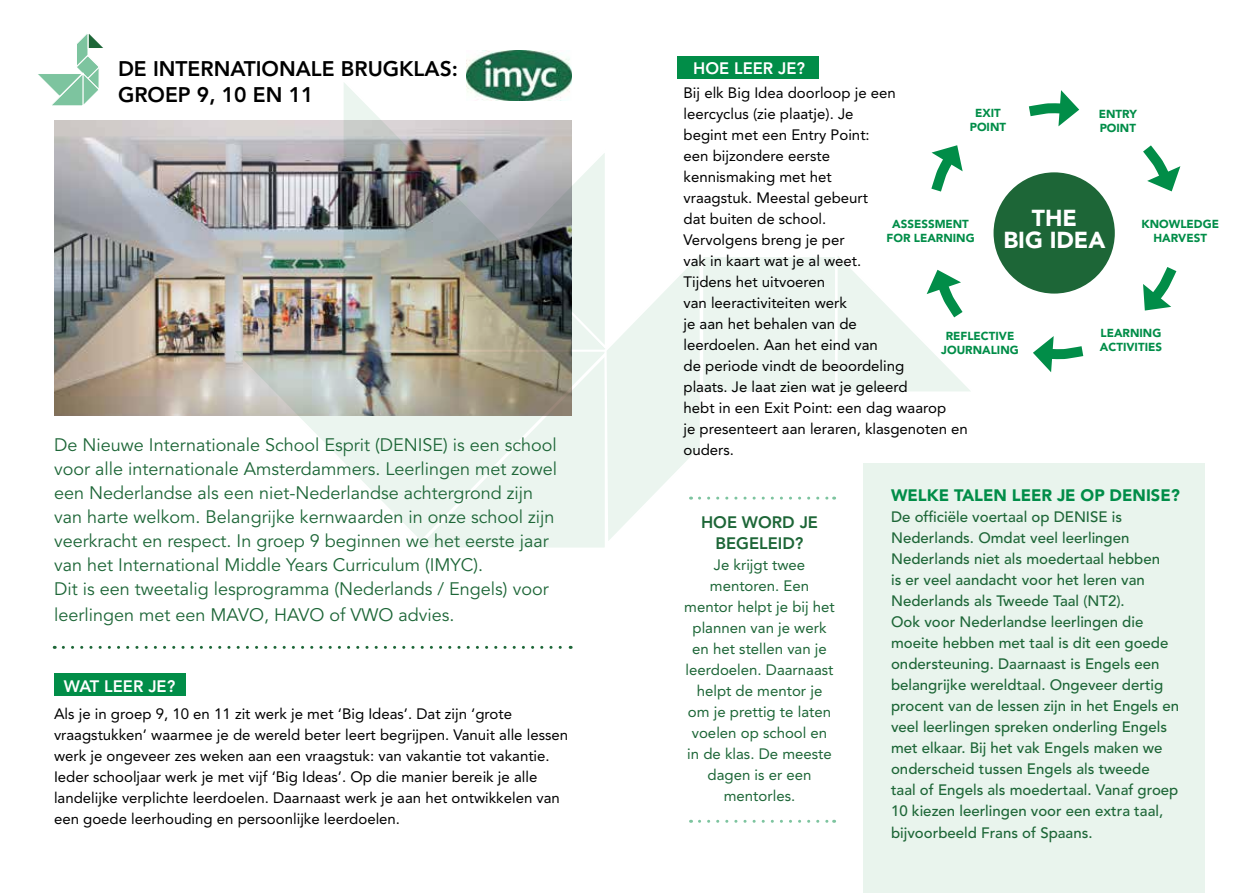
<style>
.page{position:relative;width:1259px;height:893px;background:#fff}
.page>*{position:absolute;margin:0;border:0;box-sizing:border-box;transform-origin:0 0}
.t1{font:900 22.95px/22.5px "Avenir LT";color:#fff;text-align:center}
.t2{font:800 21px/25.2px "Avenir LT";color:#000}
.t3{font:18px/24px "Avenir LT";color:#1d6637}
.t4{font:900 16.5px "Avenir LT";color:#018d48}
.t5{font:800 16.5px "Avenir LT";color:#fff}
.t6{font:800 16.5px/21px "Avenir LT";color:#1d6637;text-align:center}
.t7{font:15px/21px "Avenir LT";color:#000}
.t8{font:500 15px/21px "Avenir LT";color:#1d6637}
.t9{font:15px/21px "Avenir LT";color:#1d6637;text-align:center}
.t10{font:900 11.55px/14px "Avenir LT";color:#018d48;text-align:center}
</style>
<div class="page">
<div style="left:54px;top:673px;width:131px;height:23px;background:#018d48"></div>
<img style="left:55px;top:121px;width:285px;height:295px">
<svg style="left:228px;top:347px;width:182px;height:182px"></svg>
<img style="left:340px;top:75px;width:232px;height:279px">
<svg style="left:63px;top:646px;width:508px;height:3px"></svg>
<svg style="left:38px;top:34px;width:65px;height:72px"></svg>
<img style="left:466px;top:51px;width:105px;height:50px">
<div style="left:677px;top:56px;width:142px;height:23px;background:#018d48"></div>
<div style="left:863px;top:463px;width:342px;height:430px;background:#e9f4ed"></div>
<svg style="left:699px;top:820px;width:135px;height:3px"></svg>
<div style="left:993px;top:172px;width:121px;height:122px;background:#1d6637;border-radius:50%"></div>
<svg style="left:1143px;top:145px;width:37px;height:46px"></svg>
<svg style="left:1143px;top:267px;width:34px;height:44px"></svg>
<svg style="left:410px;top:145px;width:560px;height:403px"></svg>
<svg style="left:1028px;top:90px;width:51px;height:36px"></svg>
<svg style="left:1033px;top:336px;width:51px;height:36px"></svg>
<h2 class="t2" style="left:118px;top:57px;width:341px">DE INTERNATIONALE BRUGKLAS:<br>GROEP 9, 10 EN 11</h2>
<p class="t3" style="left:54px;top:434px;width:504px">De Nieuwe Internationale School Esprit (DENISE) is een school voor alle internationale Amsterdammers. Leerlingen met zowel een Nederlandse als een niet-Nederlandse achtergrond zijn van harte welkom. Belangrijke kernwaarden in onze school zijn veerkracht en respect. In groep 9 beginnen we het eerste jaar van het International Middle Years Curriculum (IMYC).<br>Dit is een tweetalig lesprogramma (Nederlands / Engels) voor</p>
<p class="t3" style="left:54px;top:603px;width:402px">leerlingen met een MAVO, HAVO of VWO advies.</p>
<p class="t5" style="left:64px;top:676px;width:113px">WAT LEER JE?</p>
<p class="t7" style="left:54px;top:703px;width:516px">Als je in groep 9, 10 en 11 zit werk je met ‘Big Ideas’. Dat zijn ‘grote vraagstukken’ waarmee je de wereld beter leert begrijpen. Vanuit alle lessen werk je ongeveer zes weken aan een vraagstuk: van vakantie tot vakantie.<br>Ieder schooljaar werk je met vijf ‘Big Ideas’. Op die manier bereik je alle landelijke verplichte leerdoelen. Daarnaast werk je aan het ontwikkelen van een goede leerhouding en persoonlijke leerdoelen.</p>
<p class="t5" style="left:693px;top:58px;width:113px">HOE LEER JE?</p>
<p class="t7" style="left:683px;top:82px;width:286px">Bij elk Big Idea doorloop je een<br>leercyclus (zie plaatje). Je<br>begint met een Entry Point:<br>een bijzondere eerste<br>kennismaking met het<br>vraagstuk. Meestal gebeurt<br>dat buiten de school.<br>Vervolgens breng je per<br>vak in kaart wat je al weet.<br>Tijdens het uitvoeren<br>van leeractiviteiten werk<br>je aan het behalen van de<br>leerdoelen. Aan het eind van<br>de periode vindt de beoordeling<br>plaats. Je laat zien wat je geleerd<br>hebt in een Exit Point: een dag waarop<br>je presenteert aan leraren, klasgenoten en ouders.</p>
<p class="t4" style="left:891px;top:485px;width:290px">WELKE TALEN LEER JE OP DENISE?</p>
<p class="t8" style="left:891px;top:507px;width:289px">De officiële voertaal op DENISE is Nederlands. Omdat veel leerlingen Nederlands niet als moedertaal hebben<br>is er veel aandacht voor het leren van Nederlands als Tweede Taal (NT2).<br>Ook voor Nederlandse leerlingen die moeite hebben met taal is dit een goede ondersteuning. Daarnaast is Engels een belangrijke wereldtaal. Ongeveer dertig procent van de lessen zijn in het Engels en veel leerlingen spreken onderling Engels met elkaar. Bij het vak Engels maken we onderscheid tussen Engels als tweede<br>taal of Engels als moedertaal. Vanaf groep 10 kiezen leerlingen voor een extra taal, bijvoorbeeld Frans of Spaans.</p>
<p class="t10" style="left:969px;top:106px;width:38px">EXIT<br>POINT</p>
<p class="t10" style="left:1098px;top:107px;width:40px;text-align:left">ENTRY<br>POINT</p>
<h1 class="t1" style="left:1003px;top:206px;width:104px">THE<br>BIG IDEA</h1>
<p class="t10" style="left:886px;top:217px;width:90px">ASSESSMENT<br>FOR LEARNING</p>
<p class="t10" style="left:1141px;top:217px;width:79px">KNOWLEDGE<br>HARVEST</p>
<p class="t10" style="left:941px;top:329px;width:79px">REFLECTIVE<br>JOURNALING</p>
<p class="t10" style="left:1100px;top:326px;width:64px;text-align:left">LEARNING<br>ACTIVITIES</p>
<p class="t6" style="left:701px;top:511px;width:119px">HOE WORD JE<br>BEGELEID?</p>
<p class="t9" style="left:684px;top:554px;width:152px">Je krijgt twee mentoren. Een mentor helpt je bij het plannen van je werk en het stellen van je leerdoelen. Daarnaast helpt de mentor je om je prettig te laten voelen op school en in de klas. De meeste dagen is er een mentorles.</p>
</div>
